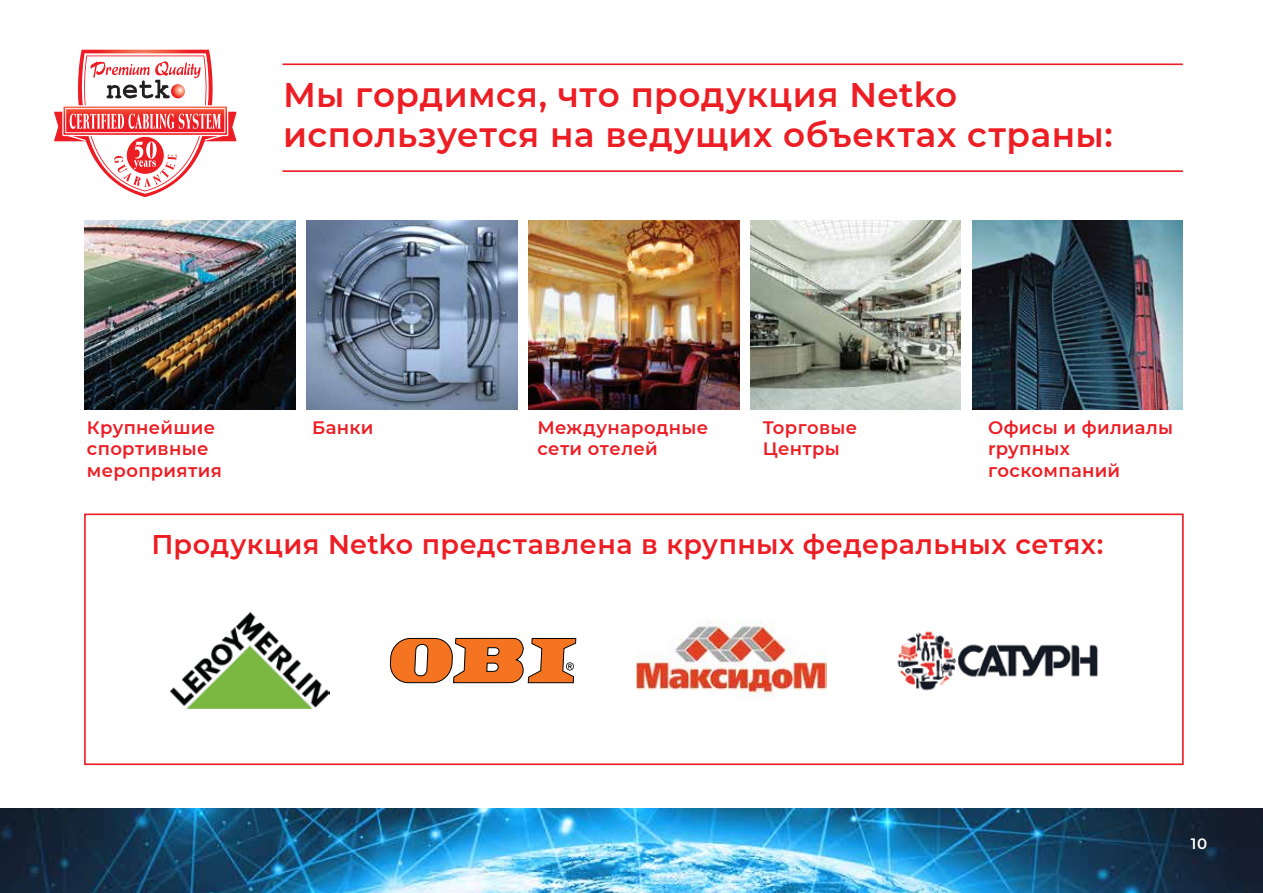
<style>
.page{position:relative;width:1263px;height:893px;background:#fff}
.page>*{position:absolute;margin:0;border:0;box-sizing:border-box;transform-origin:0 0}
.t1{font:600 34.2px/40.2px "Montserrat";letter-spacing:.015em;color:#ed1d24}
.t2{font:600 27px "Montserrat";letter-spacing:.015em;color:#ed1d24}
.t3{font:600 18px/21.6px "Montserrat";letter-spacing:.02em;color:#ed1d24}
.t4{font:600 15px "Montserrat";color:#fff}
</style>
<div class="page">
<img style="left:0;top:809px;width:1263px;height:84px">
<hr style="left:282px;top:170px;width:901px;height:2px;background:#ed1d24">
<hr style="left:282px;top:63px;width:901px;height:2px;background:#ed1d24">
<svg style="left:54px;top:50px;width:183px;height:147px"></svg>
<svg style="left:171px;top:84px;width:14px;height:14px"></svg>
<div style="left:84px;top:513px;width:1100px;height:252px;border:2px solid #ed1d24"></div>
<img style="left:85px;top:221px;width:210px;height:188px">
<img style="left:529px;top:221px;width:210px;height:188px">
<img style="left:307px;top:221px;width:210px;height:188px">
<img style="left:751px;top:221px;width:210px;height:188px">
<img style="left:972px;top:221px;width:211px;height:188px">
<img style="left:897px;top:631px;width:201px;height:60px">
<img style="left:170px;top:613px;width:159px;height:95px">
<svg style="left:390px;top:637px;width:186px;height:46px"></svg>
<img style="left:637px;top:620px;width:190px;height:81px">
<h1 class="t1" style="left:283px;top:73px;width:831px">Мы гордимся, что продукция Netko используется на ведущих объектах страны:</h1>
<p class="t3" style="left:87px;top:416px;width:136px">Крупнейшие спортивные мероприятия</p>
<p class="t3" style="left:312px;top:416px;width:63px">Банки</p>
<p class="t3" style="left:537px;top:416px;width:172px">Международные cети отелей</p>
<p class="t3" style="left:763px;top:416px;width:96px">Торговые<br>Центры</p>
<p class="t3" style="left:988px;top:416px;width:187px">Офисы и филиалы rрупных госкомпаний</p>
<h2 class="t2" style="left:151px;top:525px;width:954px">Продукция Netko представлена в крупных федеральных сетях:</h2>
<p class="t4" style="left:1191px;top:833px;width:18px">10</p>
</div>
